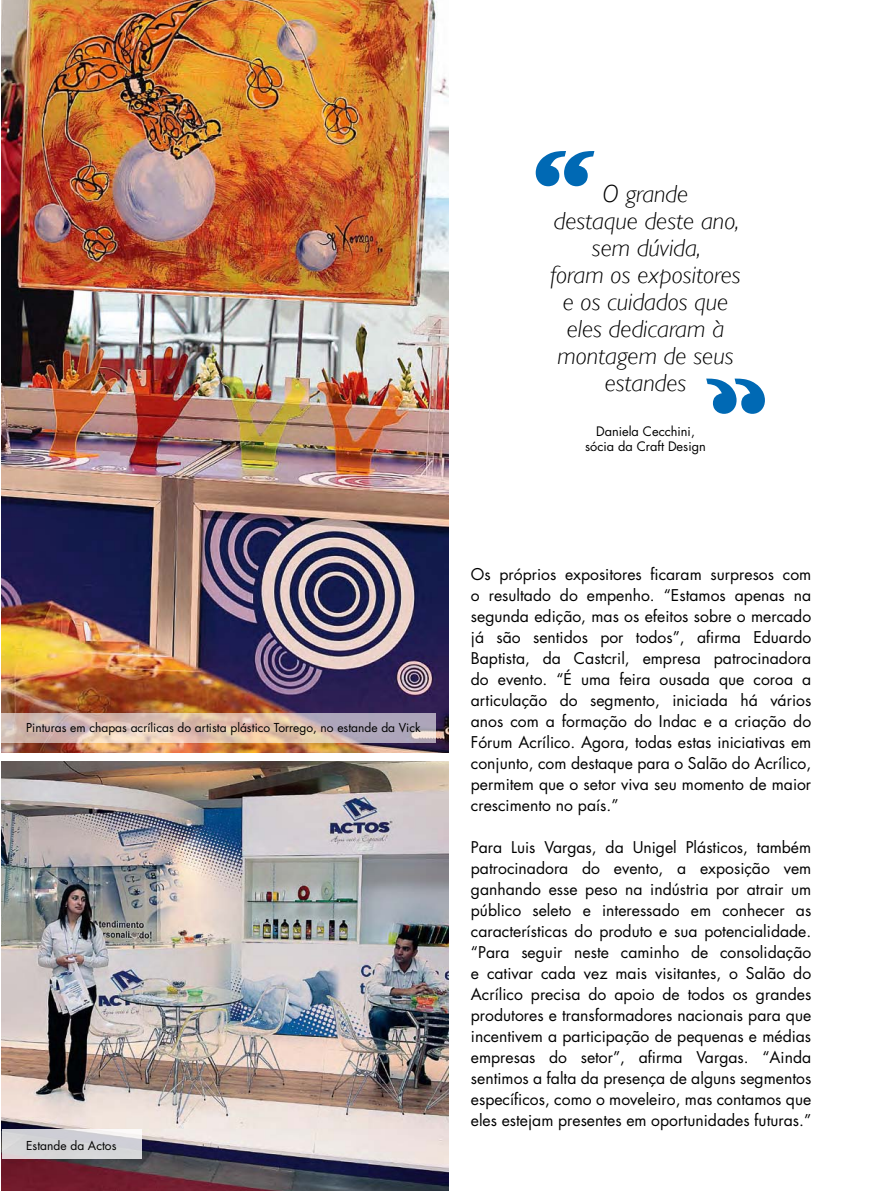
<style>
.page{position:relative;width:895px;height:1191px;background:#fff}
.page>*{position:absolute;margin:0;border:0;box-sizing:border-box;transform-origin:0 0}
.t1{font:italic 700 102.75px "Gill Sans";color:#0069b4}
.t2{font:italic 300 24.75px/27px "Gill Sans";color:#000;text-align:center}
.t3{font:15.75px/21px "Futura";color:#000;text-align:justify}
.t4{font:12.75px/15px "Futura";color:#000;text-align:center}
.t5{font:12px "Futura";color:#000}
</style>
<div class="page">
<img style="left:1px;top:0;width:447px;height:753px">
<svg style="left:1px;top:713px;width:434px;height:29px"></svg>
<img style="left:1px;top:761px;width:447px;height:430px">
<svg style="left:2px;top:1128px;width:140px;height:30px;fill:#d4d5d7"></svg>
<p class="t5" style="left:26px;top:720px;width:396px">Pinturas em chapas acrílicas do artista plástico Torrego, no estande da Vick</p>
<p class="t5" style="left:26px;top:1138px;width:92px">Estande da Actos</p>
<h1 class="t1" style="left:531px;top:127px;width:60px">“</h1>
<h2 class="t2" style="left:550px;top:180px;width:192px">O grande<br>destaque deste ano, sem dúvida,<br>foram os expositores e os cuidados que eles dedicaram à montagem de seus estandes</h2>
<p class="t4" style="left:585px;top:423px;width:122px">Daniela Cecchini, sócia da Craft Design</p>
<p class="t3" style="left:471px;top:564px;width:342px">Os próprios expositores ficaram surpresos com o resultado do empenho. “Estamos apenas na segunda edição, mas os efeitos sobre o mercado já são sentidos por todos”, afirma Eduardo Baptista, da Castcril, empresa patrocinadora do evento. “É uma feira ousada que coroa a articulação do segmento, iniciada há vários anos com a formação do Indac e a criação do Fórum Acrílico. Agora, todas estas iniciativas em conjunto, com destaque para o Salão do Acrílico, permitem que o setor viva seu momento de maior crescimento no país.”</p>
<p class="t3" style="left:471px;top:837px;width:342px">Para Luis Vargas, da Unigel Plásticos, também patrocinadora do evento, a exposição vem ganhando esse peso na indústria por atrair um público seleto e interessado em conhecer as características do produto e sua potencialidade. “Para seguir neste caminho de consolidação e cativar cada vez mais visitantes, o Salão do Acrílico precisa do apoio de todos os grandes produtores e transformadores nacionais para que incentivem a participação de pequenas e médias empresas do setor”, afirma Vargas. “Ainda sentimos a falta da presença de alguns segmentos específicos, como o moveleiro, mas contamos que eles estejam presentes em oportunidades futuras.”</p>
</div>
